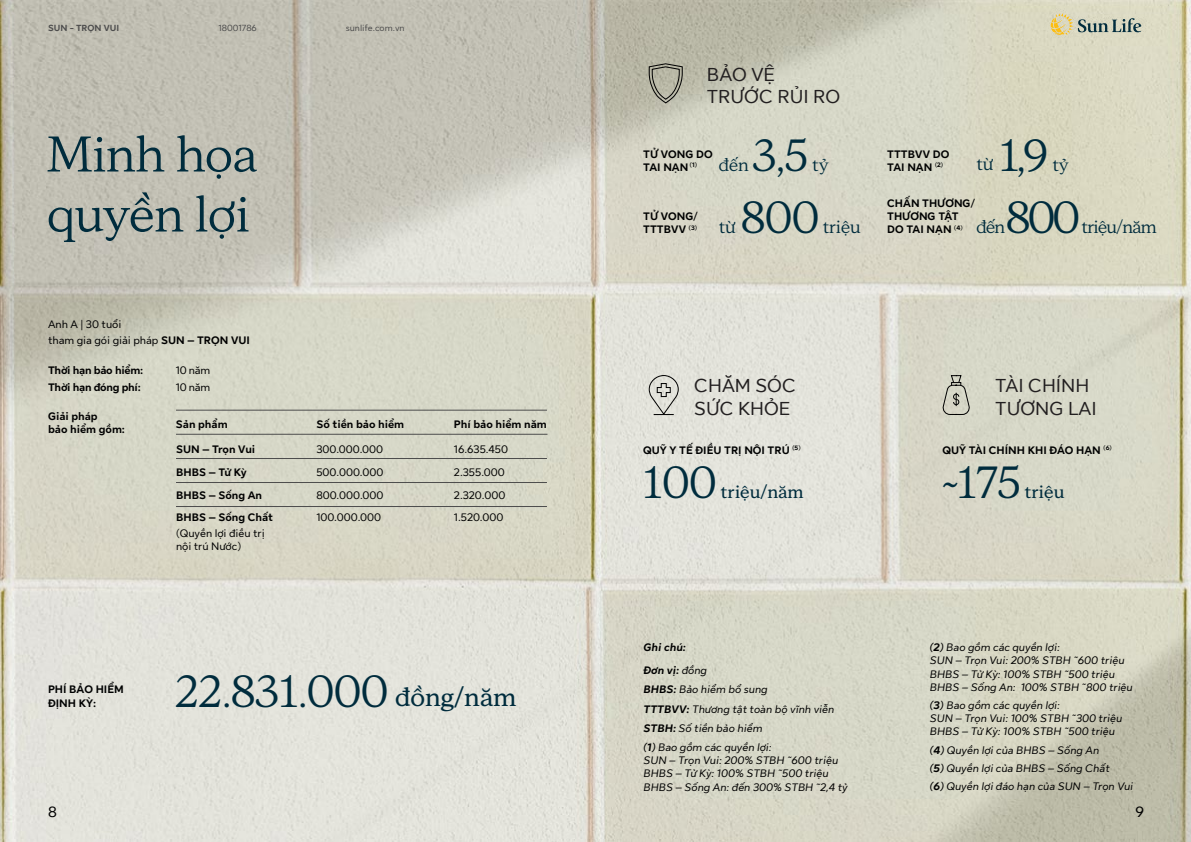
<style>
.page{position:relative;width:1191px;height:842px;background:#fff}
.page>*{position:absolute;margin:0;border:0;box-sizing:border-box;transform-origin:0 0}
.t1{font:50px/60px "Sun Life New Display";color:#002c3d}
.t2{font:45px "Sun Life New Display";color:#002c3d}
.t3{font:700 26px "Sun Life New Display";color:#002c3d}
.t4{font:19px/22.8px "Sun Life New Text";color:#221f20}
.t5{font:18px "Sun Life New Display";color:#002c3d}
.t6{font:700 18px "Sun Life New Display";color:#002c3d}
.t7{font:18px "Sun Life New Display";letter-spacing:-.03em;color:#002c3d}
.t8{font:15px "Sun Life New Text";color:#000}
.t9{font:italic 11px/13.2px "Sun Life New Text";color:#000}
.t10{font:11px/22.8px "Sun Life New Text";color:#000}
.t11{font:700 11px/13.2px "Sun Life New Text";color:#000101}
.t12{font:700 11px/13.2px "Sun Life New Text";color:#000}
.t13{font:700 11px/16.9px "Sun Life New Text";letter-spacing:-.02em;color:#000}
.t14{font:italic 700 11px/23px "Sun Life New Text";color:#000}
.t15{font:11px/16.9px "Sun Life New Text";letter-spacing:-.02em;color:#000}
.t16{font:9px "Sun Life New Text";color:#4d4d4d}
.t17{font:700 9px "Sun Life New Text";color:#4d4d4d}
.s1{font-weight:700}
.s2{font-weight:400}
</style>
<div class="page">
<img style="left:0;top:0;width:1191px;height:842px">
<img style="left:1043px;top:8px;width:103px;height:30px">
<hr style="left:176px;top:434px;width:371px;height:1px;background:#4d4d4d">
<hr style="left:176px;top:410px;width:371px;height:1px;background:#4d4d4d">
<hr style="left:176px;top:458px;width:371px;height:1px;background:#4d4d4d">
<hr style="left:176px;top:482px;width:371px;height:1px;background:#4d4d4d">
<hr style="left:176px;top:506px;width:371px;height:1px;background:#4d4d4d">
<svg style="left:941px;top:375px;width:29px;height:40px"></svg>
<div style="left:951px;top:382px;width:10px;height:4px;border:1px solid #000"></div>
<svg style="left:648px;top:374px;width:31px;height:41px"></svg>
<svg style="left:648px;top:63px;width:35px;height:41px"></svg>
<p class="t17" style="left:48px;top:22px;width:73px">SUN - TRỌN VUI</p>
<p class="t16" style="left:218px;top:22px;width:40px">18001786</p>
<p class="t16" style="left:346px;top:22px;width:60px">sunlife.com.vn</p>
<h1 class="t1" style="left:47px;top:122px;width:211px">Minh họa quyền lợi</h1>
<p class="t10" style="left:48px;top:315px;width:203px;line-height:16px">Anh A | 30 tuổi<br>tham gia gói giải pháp <span class="s1">SUN – TRỌN VUI</span></p>
<p class="t15" style="left:176px;top:361px;width:36px">10 năm<br>10 năm</p>
<p class="t12" style="left:48px;top:409px;width:79px">Giải pháp<br>bảo hiểm gồm:</p>
<p class="t13" style="left:48px;top:361px;width:97px">Thời hạn bảo hiểm:<br>Thời hạn đóng phí:</p>
<p class="t12" style="left:176px;top:417px;width:53px">Sản phẩm</p>
<p class="t12" style="left:316px;top:417px;width:89px">Số tiền bảo hiểm</p>
<p class="t12" style="left:454px;top:417px;width:94px">Phí bảo hiểm năm</p>
<p class="t12" style="left:176px;top:442px;width:81px">SUN – Trọn Vui</p>
<p class="t10" style="left:316px;top:437px;width:68px">300.000.000</p>
<p class="t10" style="left:454px;top:437px;width:56px">16.635.450</p>
<p class="t12" style="left:176px;top:465px;width:72px">BHBS – Tử Kỳ</p>
<p class="t10" style="left:316px;top:460px;width:68px">500.000.000</p>
<p class="t10" style="left:454px;top:460px;width:52px">2.355.000</p>
<p class="t12" style="left:176px;top:483px;width:98px;line-height:22.8px">BHBS – Sống An<br>BHBS – Sống Chất</p>
<p class="t10" style="left:176px;top:526px;width:90px;line-height:13.2px">(Quyền lợi điều trị nội trú Nước)</p>
<p class="t10" style="left:316px;top:483px;width:69px">800.000.000<br>100.000.000</p>
<p class="t10" style="left:454px;top:483px;width:53px">2.320.000<br>1.520.000</p>
<h2 class="t2" style="left:176px;top:661px;width:214px">22.831.000</h2>
<p class="t11" style="left:48px;top:682px;width:77px">PHÍ BẢO HIỂM<br>ĐỊ NH KỲ:</p>
<h3 class="t3" style="left:395px;top:679px;width:123px">đồng/năm</h3>
<h3 class="t4" style="left:706px;top:61px;width:135px">BẢO VỆ<br>TRƯỚC RỦI RO</h3>
<h2 class="t2" style="left:752px;top:125px;width:57px">3,5</h2>
<h2 class="t2" style="left:1000px;top:125px;width:50px">1,9</h2>
<h2 class="t2" style="left:741px;top:187px;width:80px">800</h2>
<p class="t11" style="left:643px;top:147px;width:71px">TỬ VONG DO<br>TAI NẠN <sup>(1)</sup></p>
<p class="t11" style="left:887px;top:147px;width:64px">TTTBVV DO<br>TAI NẠN <sup>(2)</sup></p>
<h3 class="t5" style="left:718px;top:153px;width:31px">đến</h3>
<h3 class="t5" style="left:812px;top:153px;width:18px">tỷ</h3>
<h3 class="t5" style="left:976px;top:152px;width:18px">từ</h3>
<h3 class="t5" style="left:1052px;top:153px;width:18px">tỷ</h3>
<p class="t11" style="left:887px;top:196px;width:89px">CHẤN THƯƠNG/<br>THƯƠNG TẬT<br>DO TAI NẠN <sup>(4)</sup></p>
<h2 class="t2" style="left:1006px;top:187px;width:75px">800</h2>
<p class="t11" style="left:643px;top:209px;width:56px">TỬ VONG/<br>TTTBVV <sup>(3)</sup></p>
<h3 class="t5" style="left:976px;top:215px;width:30px">đến</h3>
<h3 class="t7" style="left:1081px;top:215px;width:77px">triệu/năm</h3>
<h3 class="t5" style="left:718px;top:215px;width:18px">từ</h3>
<h3 class="t5" style="left:822px;top:215px;width:39px">triệu</h3>
<h3 class="t4" style="left:694px;top:373px;width:103px">CHĂM SÓC<br>SỨC KHỎE</h3>
<h3 class="t4" style="left:995px;top:373px;width:103px">TÀI CHÍNH<br>TƯƠNG LAI</h3>
<p class="t11" style="left:643px;top:443px;width:159px">QUỸ Y TẾ ĐIỀU TRỊ NỘI TRÚ <sup>(5)</sup></p>
<p class="t11" style="left:942px;top:443px;width:171px">QUỸ TÀI CHÍNH KHI ĐÁO HẠN <sup>(6)</sup></p>
<h2 class="t2" style="left:643px;top:452px;width:75px">100</h2>
<h3 class="t6" style="left:720px;top:480px;width:84px">triệu/năm</h3>
<h2 class="t2" style="left:957px;top:452px;width:65px">175</h2>
<h2 class="t2" style="left:942px;top:466px;width:19px">~</h2>
<h3 class="t6" style="left:1024px;top:480px;width:41px">triệu</h3>
<p class="t14" style="left:643px;top:635px;width:65px">Ghi chú:<br>Đơn vị: <span class="s2">đồng</span></p>
<p class="t9" style="left:643px;top:679px;width:192px;line-height:19.2px"><span class="s1">BHBS:</span> Bảo hiểm bổ sung<br><span class="s1">TTTBVV:</span> Thương tật toàn bộ vĩnh viễn<br><span class="s1">STBH:</span> Số tiền bảo hiểm<br><span class="s1">(1)</span> Bao gồm các quyền lợi:</p>
<p class="t9" style="left:643px;top:753px;width:206px">SUN – Trọn Vui: 200% STBH ~600 triệu<br>BHBS – Tử Kỳ: 100% STBH ~500 triệu<br>BHBS – Sống An: đến 300% STBH ~2,4 tỷ</p>
<p class="t9" style="left:930px;top:640px;width:204px"><span class="s1">(2)</span> Bao gồm các quyền lợi:<br>SUN – Trọn Vui: 200% STBH ~600 triệu<br>BHBS – Tử Kỳ: 100% STBH ~500 triệu<br>BHBS – Sống An: 100% STBH ~800 triệu</p>
<p class="t9" style="left:930px;top:698px;width:194px"><span class="s1">(3)</span> Bao gồm các quyền lợi:<br>SUN – Trọn Vui: 100% STBH ~300 triệu<br>BHBS – Tử Kỳ: 100% STBH ~500 triệu</p>
<p class="t9" style="left:930px;top:740px;width:205px;line-height:18.2px"><span class="s1">(4)</span> Quyền lợi của BHBS – Sống An<br><span class="s1">(5)</span> Quyền lợi của BHBS – Sống Chất<br><span class="s1">(6)</span> Quyền lợi đáo hạn của SUN – Trọn Vui</p>
<h3 class="t8" style="left:48px;top:801px;width:10px">8</h3>
<h3 class="t8" style="left:1135px;top:801px;width:10px">9</h3>
</div>
